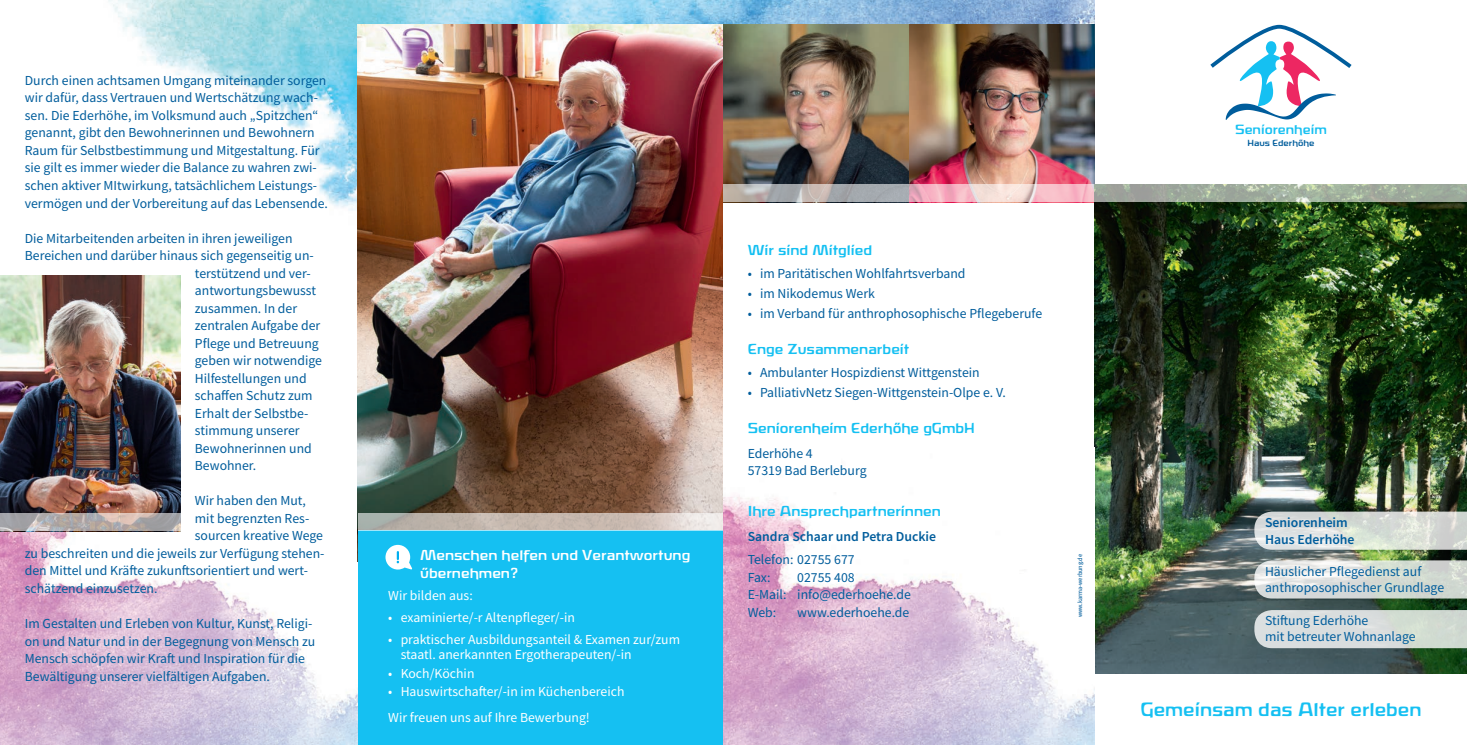
<style>
.page{position:relative;width:1467px;height:745px;background:#fff}
.page>*{position:absolute;margin:0;border:0;box-sizing:border-box;transform-origin:0 0}
.t1{font:20px "Ro Olive Normal";color:#15c0f2}
.t2{font:15px "Ro Olive Normal";color:#15c0f2}
.t3{font:15px/17.5px "Ro Olive Normal";color:#fff}
.t4{font:13.88px "Ro Olive Normal";color:#15c0f2}
.t5{font:13.75px/17.5px "Source Sans Pro";color:#005d9c}
.t6{font:13.75px/15px "Source Sans Pro";color:#fff}
.t7{font:600 13.75px/16.2px "Source Sans Pro";color:#005d9c}
.t8{font:9.25px "Ro Olive Normal";color:#005d9c}
.t9{font:6.25px "Meta";letter-spacing:-.01em;color:#005d9c}
</style>
<div class="page">
<img style="left:108px;top:0;width:987px;height:229px">
<img style="left:723px;top:25px;width:372px;height:159px">
<img style="left:1095px;top:202px;width:372px;height:471px">
<img style="left:723px;top:446px;width:372px;height:298px">
<img style="left:0;top:446px;width:358px;height:298px">
<svg style="left:1210px;top:25px;width:142px;height:95px"></svg>
<svg style="left:723px;top:184px;width:744px;height:18px;background:#b9b3ad"></svg>
<img style="left:0;top:276px;width:181px;height:237px">
<svg style="left:0;top:513px;width:181px;height:18px;background:#b2acab"></svg>
<img style="left:358px;top:25px;width:365px;height:487px">
<div style="left:358px;top:530px;width:365px;height:214px;background:#15c0f2"></div>
<svg style="left:385px;top:544px;width:27px;height:25px"></svg>
<svg style="left:358px;top:512px;width:365px;height:18px;background:#c2b7af"></svg>
<svg style="left:1254px;top:511px;width:213px;height:38px;background:#d5d9d5"></svg>
<svg style="left:1254px;top:560px;width:213px;height:38px;background:#d7dcd7"></svg>
<svg style="left:1254px;top:609px;width:213px;height:38px;background:#cfd6d3"></svg>
<p class="t5" style="left:25px;top:71px;width:305px">Durch einen achtsamen Umgang miteinander sorgen wir dafür, dass Vertrauen und Wertschätzung wach&shy;sen. Die Ederhöhe, im Volksmund auch „Spitzchen“ genannt, gibt den Bewohnerinnen und Bewohnern Raum für Selbstbestimmung und Mitgestaltung. Für sie gilt es immer wieder die Balance zu wahren zwi&shy;schen aktiver MItwirkung, tatsächlichem Leistungs&shy;vermögen und der Vorbereitung auf das Lebensende.</p>
<p class="t5" style="left:25px;top:229px;width:269px">Die Mitarbeitenden arbeiten in ihren jeweiligen</p>
<p class="t5" style="left:25px;top:246px;width:291px">Bereichen und darüber hinaus sich gegenseitig un-</p>
<p class="t5" style="left:195px;top:264px;width:117px">terstützend und ver-</p>
<p class="t5" style="left:195px;top:281px;width:123px">antwortungsbewusst</p>
<p class="t5" style="left:195px;top:299px;width:104px">zusammen. In der</p>
<p class="t5" style="left:195px;top:316px;width:127px">zentralen Aufgabe der</p>
<p class="t5" style="left:195px;top:334px;width:125px">Pflege und Betreuung</p>
<p class="t5" style="left:195px;top:351px;width:129px">geben wir notwendige</p>
<p class="t5" style="left:195px;top:369px;width:113px">Hilfestellungen und</p>
<p class="t5" style="left:195px;top:386px;width:119px">schaffen Schutz zum</p>
<p class="t5" style="left:195px;top:404px;width:115px">Erhalt der Selbstbe-</p>
<p class="t5" style="left:195px;top:421px;width:106px">stimmung unserer</p>
<p class="t5" style="left:195px;top:439px;width:118px">Bewohnerinnen und</p>
<p class="t5" style="left:195px;top:456px;width:63px">Bewohner.</p>
<p class="t5" style="left:195px;top:491px;width:113px">Wir haben den Mut,</p>
<p class="t5" style="left:195px;top:509px;width:116px">mit begrenzten Res-</p>
<p class="t5" style="left:195px;top:526px;width:130px">sourcen kreative Wege</p>
<p class="t5" style="left:25px;top:544px;width:301px">zu beschreiten und die jeweils zur Verfügung stehen-</p>
<p class="t5" style="left:25px;top:561px;width:285px">den Mittel und Kräfte zukunftsorientiert und wert-</p>
<p class="t5" style="left:25px;top:579px;width:134px">schätzend einzusetzen.</p>
<p class="t5" style="left:25px;top:614px;width:292px">Im Gestalten und Erleben von Kultur, Kunst, Religi&shy;on und Natur und in der Begegnung von Mensch zu Mensch schöpfen wir Kraft und Inspiration für die Bewältigung unserer vielfältigen Aufgaben.</p>
<p class="t3" style="left:420px;top:545px;width:272px">Menschen helfen und Verantwortung übernehmen?</p>
<p class="t6" style="left:388px;top:587px;width:86px">Wir bilden aus:</p>
<p class="t6" style="left:388px;top:609px;width:188px">• examinierte/-r Altenpfleger/-in</p>
<p class="t6" style="left:401px;top:631px;width:281px;text-indent:-12px">• praktischer Ausbildungsanteil &amp; Examen zur/zum staatl. anerkannten Ergotherapeuten/-in</p>
<p class="t6" style="left:388px;top:665px;width:88px">• Koch/Köchin</p>
<p class="t6" style="left:388px;top:678px;width:238px;line-height:25.6px">• Hauswirtschafter/-in im Küchenbereich<br>Wir freuen uns auf Ihre Bewerbung!</p>
<p class="t2" style="left:748px;top:241px;width:126px">Wir sind Mitglied</p>
<p class="t5" style="left:748px;top:264px;width:219px">• im Paritätischen Wohlfahrtsverband</p>
<p class="t5" style="left:748px;top:284px;width:129px">• im Nikodemus Werk</p>
<p class="t5" style="left:748px;top:304px;width:296px">• im Verband für anthrophosophische Pflegeberufe</p>
<p class="t2" style="left:748px;top:340px;width:163px">Enge Zusammenarbeit</p>
<p class="t5" style="left:748px;top:363px;width:234px">• Ambulanter Hospizdienst Wittgenstein</p>
<p class="t5" style="left:748px;top:383px;width:260px">• PalliativNetz Siegen-Wittgenstein-Olpe e. V.</p>
<p class="t2" style="left:748px;top:419px;width:229px">Seniorenheim Ederhöhe gGmbH</p>
<p class="t5" style="left:748px;top:444px;width:120px">Ederhöhe 4<br>57319 Bad Berleburg</p>
<p class="t2" style="left:748px;top:502px;width:195px">Ihre Ansprechpartnerinnen</p>
<p class="t7" style="left:748px;top:527px;width:190px">Sandra Schaar und Petra Duckie</p>
<p class="t5" style="left:748px;top:550px;width:109px">Telefon: 02755 677<br>Fax:</p>
<p class="t5" style="left:748px;top:568px;width:165px;text-indent:50px">02755 408<br>E-Mail: info@ederhoehe.de<br>Web:</p>
<p class="t5" style="left:797px;top:603px;width:114px">www.ederhoehe.de</p>
<p class="t9" style="left:1076px;top:617px;width:65px;rotate:-90deg">www.karma-werbung.de</p>
<p class="t4" style="left:1235px;top:121px;width:93px">Seniorenheim</p>
<p class="t8" style="left:1247px;top:138px;width:68px">Haus Ederhöhe</p>
<p class="t7" style="left:1265px;top:514px;width:91px">Seniorenheim<br>Haus Ederhöhe</p>
<p class="t5" style="left:1265px;top:563px;width:181px;line-height:16.2px">Häuslicher Pflegedienst auf anthroposophischer Grundlage</p>
<p class="t5" style="left:1265px;top:611px;width:152px;line-height:16.2px">Stiftung Ederhöhe<br>mit betreuter Wohnanlage</p>
<h1 class="t1" style="left:1140px;top:697px;width:283px">Gemeinsam das Alter erleben</h1>
</div>
